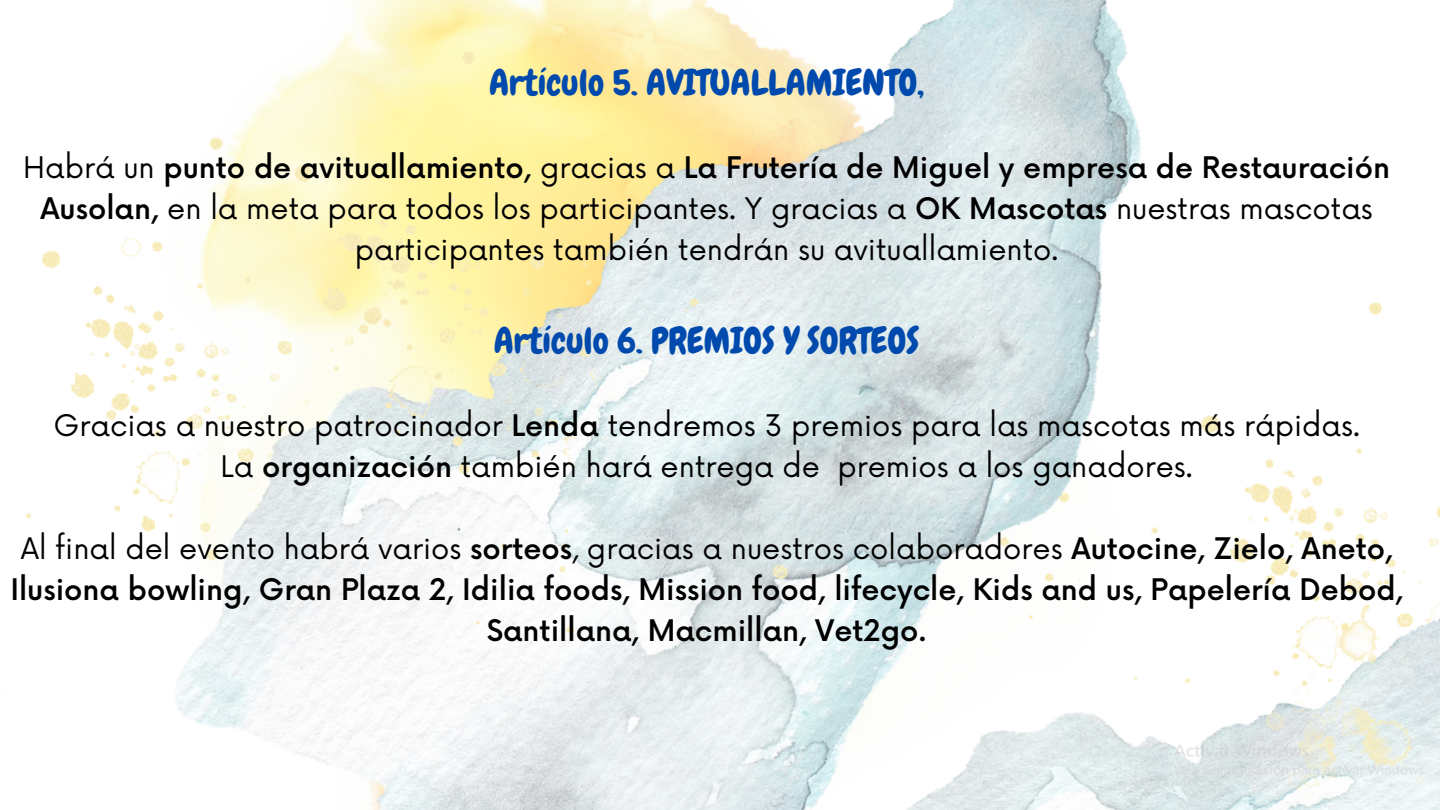
<style>
.page{position:relative;width:1440px;height:810px;background:#fff}
.page>*{position:absolute;margin:0;border:0;box-sizing:border-box;transform-origin:0 0}
.t1{font:36px "Chewy";color:#004aad}
.t2{font:29px/41.2px "Now";color:#000;text-align:center}
.t3{font:500 29px/41.2px "Now";color:#000;text-align:center}
.s1{font-weight:500}
.s2{font-weight:400}
</style>
<div class="page">
<img style="left:1px;top:0;width:1439px;height:810px">
<p class="t1" style="left:489px;top:59px;width:436px">Artículo 5. AVITUALLAMIENTO,</p>
<h1 class="t2" style="left:23px;top:148px;width:1368px">Habrá un <span class="s1">punto de avituallamiento,</span> gracias a <span class="s1">La Frutería de Miguel y empresa de Restauración<br>Ausolan,</span> en la meta para todos los participantes. Y gracias a <span class="s1">OK Mascotas</span> nuestras mascotas participantes también tendrán su avituallamiento.</h1>
<p class="t1" style="left:494px;top:317px;width:427px">Artículo 6. PREMIOS Y SORTEOS</p>
<h1 class="t2" style="left:53px;top:406px;width:1308px">Gracias a nuestro patrocinador <span class="s1">Lenda</span> tendremos 3 premios para las mascotas más rápidas.</h1>
<p class="t2" style="left:221px;top:448px;width:974px">La <span class="s1">organización</span> también hará entrega de premios a los ganadores.</p>
<p class="t3" style="left:10px;top:530px;width:1394px"><span class="s2">Al final del evento habrá varios</span> sorteos<span class="s2">, gracias a nuestros colaboradores</span> Autocine, Zielo, Aneto,<br>Ilusiona bowling, Gran Plaza 2, Idilia foods, Mission food, lifecycle, Kids and us, Papelería Debod,<br>Santillana, Macmillan, Vet2go.</p>
</div>
